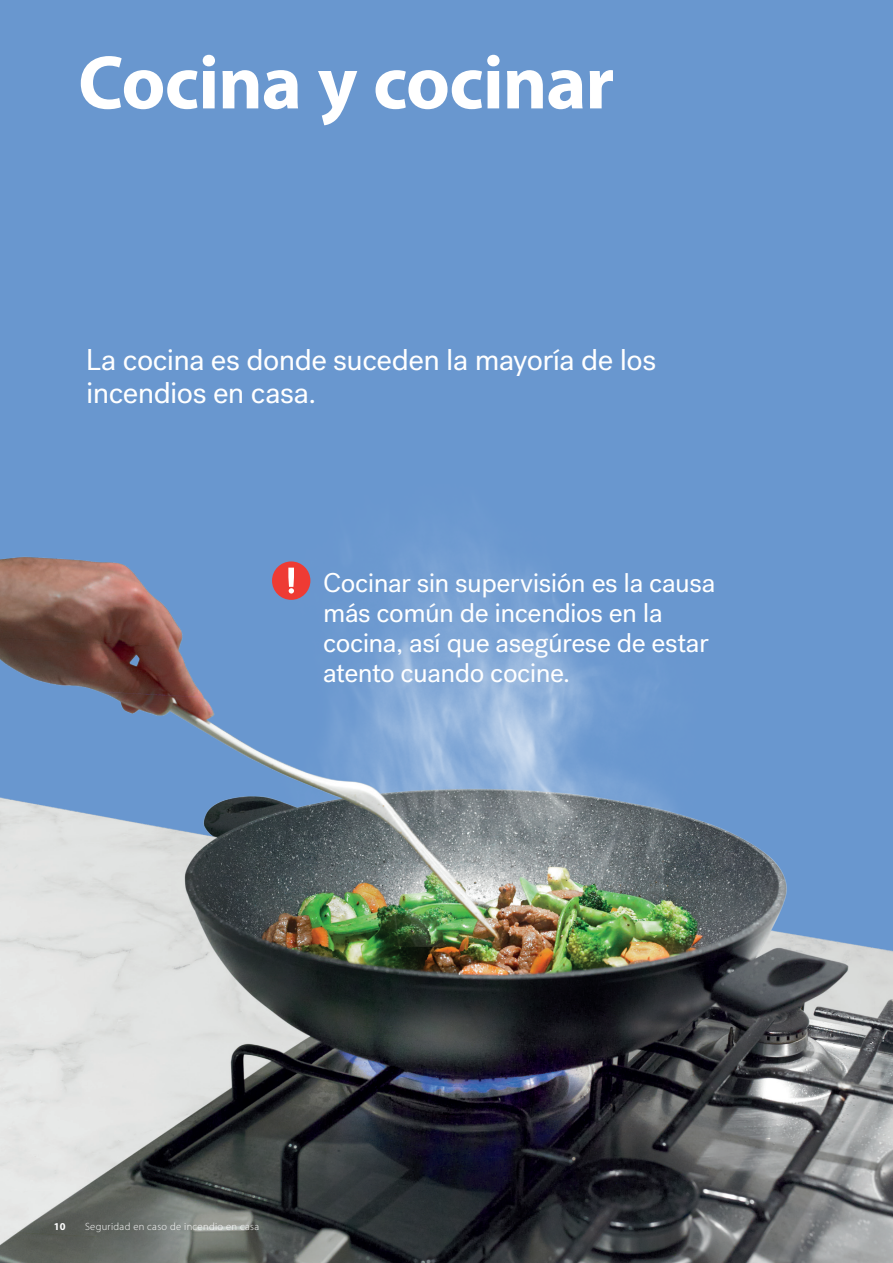
<style>
.page{position:relative;width:893px;height:1263px;background:#6997cf}
.page>*{position:absolute;margin:0;border:0;box-sizing:border-box;transform-origin:0 0}
.t1{font:700 76.5px "Myriad Pro";letter-spacing:-.015em;color:#fff}
.t2{font:30px/33px "Post Grotesk";letter-spacing:-.02em;color:#fff}
.t3{font:27px/30px "Post Grotesk";letter-spacing:-.02em;color:#fff}
.t4{font:300 10.5px "Myriad Pro";letter-spacing:.03em;color:#fff}
.t5{font:700 10.5px "Myriad Pro";color:#fff}
</style>
<div class="page">
<img style="left:0;top:549px;width:893px;height:714px">
<p class="t1" style="left:78px;top:33px;width:538px">Cocina y cocinar</p>
<p class="t2" style="left:86px;top:343px;width:572px">La cocina es donde suceden la mayoría de los incendios en casa.</p>
<p class="t3" style="left:323px;top:568px;width:394px">Cocinar sin supervisión es la causa más común de incendios en la cocina, así que asegúrese de estar atento cuando cocine.</p>
<p class="t5" style="left:54px;top:1219px;width:13px">10</p>
<p class="t4" style="left:85px;top:1220px;width:176px">Seguridad en caso de incendio en casa</p>
</div>
